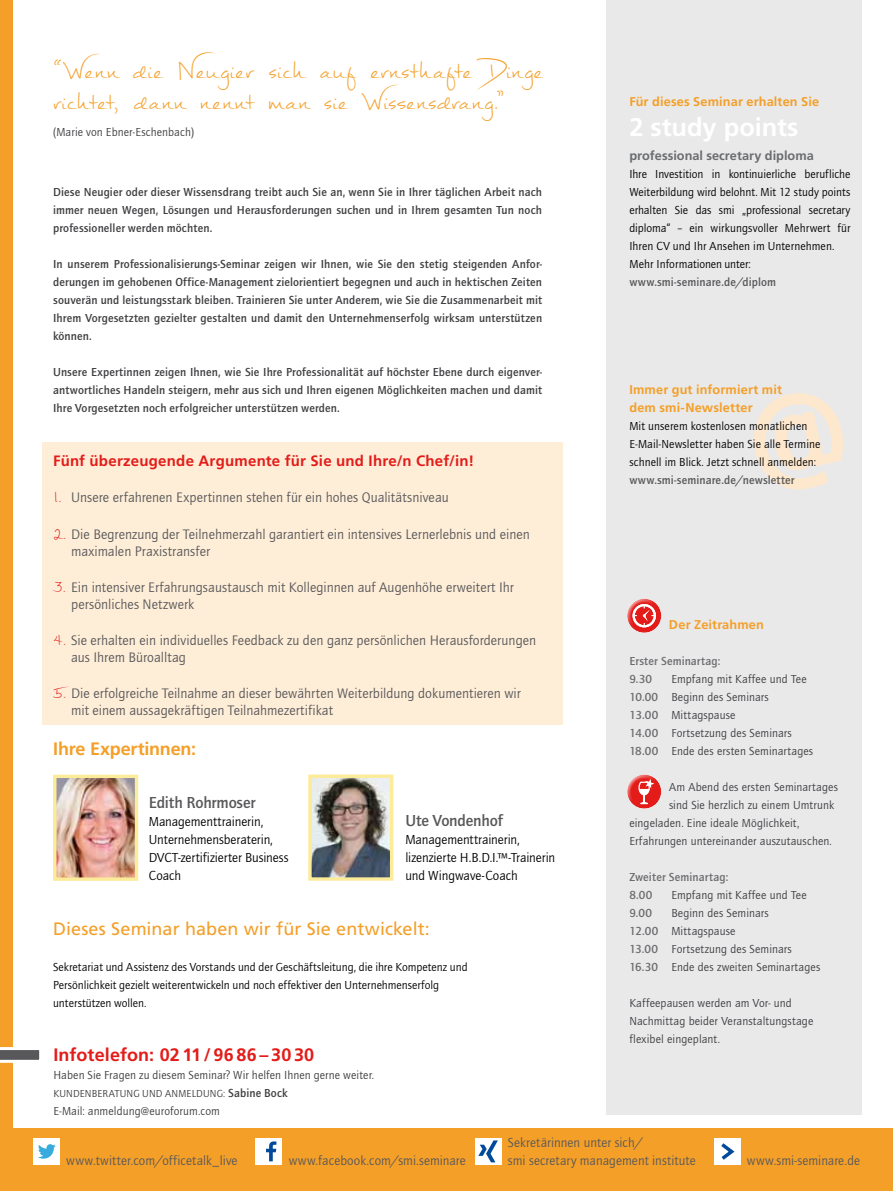
<style>
.page{position:relative;width:893px;height:1191px;background:#fff}
.page>*{position:absolute;margin:0;border:0;box-sizing:border-box;transform-origin:0 0}
.t1{font:45px "Mathilde";letter-spacing:.025em;color:#f49f28}
.t2{font:700 25.5px "Frutiger LT";letter-spacing:-.005em;color:#fff}
.t3{font:18px "Frutiger LT";letter-spacing:.005em;color:#f49f28}
.t4{font:700 18px "Frutiger LT";letter-spacing:.005em;color:#e31c19}
.t5{font:700 18px "Frutiger LT";letter-spacing:-.01em;color:#f49f28}
.t6{font:500 16.5px "Quay Sans EF";letter-spacing:-.01em;color:#58585a}
.t7{font:700 15px "Frutiger LT";letter-spacing:.015em;color:#e31c19}
.t8{font:14.25px/17.1px "Quay Sans EF";letter-spacing:.005em;color:#58585a}
.t9{font:13.5px/18px "Quay Sans EF";letter-spacing:-.005em;color:#000}
.t10{font:13.5px/18px "Quay Sans ITC Std";letter-spacing:.005em;color:#58585a}
.t11{font:700 12.75px/18px "Frutiger LT";letter-spacing:.01em;color:#f49f28}
.t12{font:700 12.75px "Frutiger LT";color:#6b6c6e}
.t13{font:500 12px/18px "Quay Sans ITC Std";letter-spacing:.015em;color:#3e3d40;text-align:justify}
.t14{font:12px/18px "Quay Sans ITC Std";letter-spacing:.01em;color:#3e3d40}
.t15{font:12px/18px "Quay Sans ITC Std";letter-spacing:.005em;color:#000}
.t16{font:500 12px "Quay Sans ITC Std";letter-spacing:.01em;color:#58585a}
.t17{font:500 12px/18px "Quay Sans ITC Std";letter-spacing:.015em;color:#6b6c6e}
.t18{font:10.5px "Quay Sans ITC Std";letter-spacing:.01em;color:#3e3d40}
.s1{font-family:"Mathilde";font-size:30px;color:#e31c19}
.s2{font-size:10.5px}
.s3{font-weight:500}
.s4{font-weight:500;color:#6b6c6e}
</style>
<div class="page">
<div style="left:606px;top:0;width:255px;height:1114px;background:#e9e9ea"></div>
<div style="left:0;top:0;width:13px;height:1191px;background:#f49f28"></div>
<svg style="left:0;top:1047px;width:40px;height:15px"></svg>
<svg style="left:754px;top:393px;width:89px;height:97px"></svg>
<div style="left:627px;top:597px;width:32px;height:33px;background:#fff;opacity:.75"></div>
<div style="left:629px;top:601px;width:34px;height:32px;background:#fff;opacity:.75"></div>
<svg style="left:633px;top:604px;width:23px;height:23px"></svg>
<div style="left:43px;top:441px;width:520px;height:283px;background:#feedd7"></div>
<div style="left:0;top:1128px;width:893px;height:63px;background:#f49f28"></div>
<div style="left:714px;top:1138px;width:26px;height:26px;background:#fff"></div>
<svg style="left:721px;top:1143px;width:14px;height:17px"></svg>
<div style="left:33px;top:1138px;width:27px;height:26px;background:#fff"></div>
<svg style="left:38px;top:1144px;width:18px;height:14px"></svg>
<div style="left:256px;top:1138px;width:26px;height:26px;background:#fff"></div>
<svg style="left:266px;top:1141px;width:10px;height:20px"></svg>
<div style="left:475px;top:1138px;width:26px;height:26px;background:#fff"></div>
<svg style="left:478px;top:1140px;width:20px;height:22px"></svg>
<img style="left:57px;top:778px;width:77px;height:98px">
<div style="left:53px;top:774px;width:85px;height:106px;border:3px solid #fceb98"></div>
<img style="left:312px;top:778px;width:77px;height:98px">
<div style="left:308px;top:774px;width:85px;height:106px;border:3px solid #fceb98"></div>
<div style="left:627px;top:773px;width:32px;height:33px;background:#fff;opacity:.75"></div>
<div style="left:629px;top:776px;width:34px;height:33px;background:#fff;opacity:.75"></div>
<svg style="left:634px;top:779px;width:20px;height:26px"></svg>
<h1 class="t1" style="left:53px;top:36px;width:491px">“Wenn die Neugier sich auf ernsthafte Dinge</h1>
<h1 class="t1" style="left:53px;top:67px;width:453px">richtet, dann nennt man sie Wissensdrang.”</h1>
<p class="t14" style="left:53px;top:123px;width:142px">(Marie von Ebner-Eschenbach)</p>
<p class="t13" style="left:53px;top:183px;width:490px">Diese Neugier oder dieser Wissensdrang treibt auch Sie an, wenn Sie in Ihrer täglichen Arbeit nach immer neuen Wegen, Lösungen und Herausforderungen suchen und in Ihrem gesamten Tun noch professioneller werden möchten.</p>
<p class="t13" style="left:53px;top:255px;width:491px">In unserem Professionalisierungs-Seminar zeigen wir Ihnen, wie Sie den stetig steigenden Anfor&shy;derungen im gehobenen Office-Management zielorientiert begegnen und auch in hektischen Zeiten souverän und leistungsstark bleiben. Trainieren Sie unter Anderem, wie Sie die Zusammenarbeit mit Ihrem Vorgesetzten gezielter gestalten und damit den Unternehmenserfolg wirksam unterstützen können.</p>
<p class="t13" style="left:53px;top:363px;width:490px">Unsere Expertinnen zeigen Ihnen, wie Sie Ihre Professionalität auf höchster Ebene durch eigenver&shy;antwortliches Handeln steigern, mehr aus sich und Ihren eigenen Möglichkeiten machen und damit Ihre Vorgesetzten noch erfolgreicher unterstützen werden.</p>
<p class="t7" style="left:53px;top:452px;width:423px">Fünf überzeugende Argumente für Sie und Ihre/n Chef/in!</p>
<p class="t8" style="left:53px;top:489px;width:397px"><span class="s1">1.</span> Unsere erfahrenen Expertinnen stehen für ein hohes Qualitätsniveau</p>
<p class="t8" style="left:71px;top:525px;width:460px;text-indent:-18px"><span class="s1">2.</span> Die Begrenzung der Teilnehmerzahl garantiert ein intensives Lernerlebnis und einen maximalen Praxistransfer</p>
<p class="t8" style="left:71px;top:578px;width:444px;text-indent:-18px"><span class="s1">3.</span> Ein intensiver Erfahrungsaustausch mit Kolleginnen auf Augenhöhe erweitert Ihr persönliches Netzwerk</p>
<p class="t8" style="left:71px;top:631px;width:466px;text-indent:-18px"><span class="s1">4.</span> Sie erhalten ein individuelles Feedback zu den ganz persönlichen Herausforderungen aus Ihrem Büroalltag</p>
<p class="t8" style="left:71px;top:685px;width:451px;text-indent:-18px"><span class="s1">5.</span> Die erfolgreiche Teilnahme an dieser bewährten Weiterbildung dokumentieren wir mit einem aussagekräftigen Teilnahmezertifikat</p>
<h3 class="t5" style="left:53px;top:737px;width:145px">Ihre Expertinnen:</h3>
<h3 class="t6" style="left:149px;top:793px;width:108px">Edith Rohrmoser</h3>
<p class="t9" style="left:149px;top:813px;width:141px">Managementtrainerin,<br>Unternehmensberaterin,<br>DVCT-zertifizierter Business<br>Coach</p>
<h3 class="t6" style="left:405px;top:811px;width:99px">Ute Vondenhof</h3>
<p class="t9" style="left:405px;top:831px;width:151px">Managementtrainerin, lizenzierte H.B.D.I.™-Trainerin und Wingwave-Coach</p>
<h3 class="t3" style="left:53px;top:917px;width:378px">Dieses Seminar haben wir für Sie entwickelt:</h3>
<p class="t15" style="left:53px;top:957px;width:416px">Sekretariat und Assistenz des Vorstands und der Geschäftsleitung, die ihre Kompetenz und<br>Persönlichkeit gezielt weiterentwickeln und noch effektiver den Unternehmenserfolg unterstützen wollen.</p>
<h3 class="t4" style="left:53px;top:1043px;width:262px">Infotelefon: 02 11 / 96 86 – 30 30</h3>
<p class="t14" style="left:53px;top:1065px;width:322px">Haben Sie Fragen zu diesem Seminar? Wir helfen Ihnen gerne weiter.</p>
<p class="t18" style="left:53px;top:1087px;width:20px">Kundenberat</p>
<p class="t18" style="left:120px;top:1087px;width:59px">ung und Anmeld</p>
<p class="t14" style="left:53px;top:1083px;width:236px;text-indent:150px"><span class="s2">ung:</span> <span class="s3">Sabine Bock<br></span>E-Mail: anmeldung@euroforum.com</p>
<p class="t11" style="left:629px;top:93px;width:191px">Für dieses Seminar erhalten Sie</p>
<h2 class="t2" style="left:629px;top:112px;width:171px">2 study points</h2>
<p class="t12" style="left:629px;top:148px;width:186px">professional secretary diploma</p>
<p class="t15" style="left:629px;top:165px;width:223px">Ihre Investition in kontinuierliche berufliche Weiterbildung wird belohnt. Mit 12 study points erhalten Sie das smi „professional secretary diploma“ – ein wirkungsvoller Mehrwert für Ihren CV und Ihr Ansehen im Unternehmen.<br>Mehr Informationen unter:</p>
<p class="t16" style="left:629px;top:275px;width:148px">www.smi-seminare.de/diplom</p>
<p class="t11" style="left:629px;top:381px;width:154px">Immer gut informiert mit dem smi-Newsletter</p>
<p class="t15" style="left:629px;top:417px;width:193px">Mit unserem kostenlosen monatlichen<br>E-Mail-Newsletter haben Sie alle Termine schnell im Blick. Jetzt schnell anmelden:</p>
<p class="t16" style="left:629px;top:473px;width:167px">www.smi-seminare.de/newsletter</p>
<p class="t11" style="left:669px;top:615px;width:97px">Der Zeitrahmen</p>
<p class="t17" style="left:629px;top:651px;width:93px">Erster Seminartag:<br>9.30</p>
<p class="t14" style="left:629px;top:669px;width:185px;text-indent:42px">Empfang mit Kaffee und Tee<br><span class="s4">10.00</span> Beginn des Seminars<br><span class="s4">13.00</span> Mittagspause<br><span class="s4">14.00</span> Fortsetzung des Seminars<br><span class="s4">18.00</span> Ende des ersten Seminartages</p>
<p class="t14" style="left:669px;top:777px;width:170px">Am Abend des ersten Seminartages</p>
<p class="t14" style="left:669px;top:795px;width:167px">sind Sie herzlich zu einem Umtrunk</p>
<p class="t14" style="left:629px;top:813px;width:172px">eingeladen. Eine ideale Möglichkeit,</p>
<p class="t14" style="left:629px;top:831px;width:204px">Erfahrungen untereinander auszutauschen.</p>
<p class="t17" style="left:629px;top:867px;width:100px">Zweiter Seminartag:<br>8.00</p>
<p class="t14" style="left:671px;top:885px;width:137px">Empfang mit Kaffee und Tee</p>
<p class="t14" style="left:629px;top:903px;width:193px;text-indent:42px">Beginn des Seminars<br><span class="s4">12.00</span> Mittagspause<br><span class="s4">13.00</span> Fortsetzung des Seminars<br><span class="s4">16.30</span> Ende des zweiten Seminartages</p>
<p class="t14" style="left:629px;top:993px;width:185px">Kaffeepausen werden am Vor- und<br>Nachmittag beider Veranstaltungstage flexibel eingeplant.</p>
<p class="t17" style="left:629px;top:903px;width:24px">9.00</p>
<p class="t10" style="left:508px;top:1133px;width:189px">Sekretärinnen unter sich/<br>smi secretary management institute</p>
<p class="t10" style="left:66px;top:1151px;width:173px">www.twitter.com/officetalk_live</p>
<p class="t10" style="left:289px;top:1151px;width:179px">www.facebook.com/smi.seminare</p>
<p class="t10" style="left:747px;top:1151px;width:115px">www.smi-seminare.de</p>
</div>
